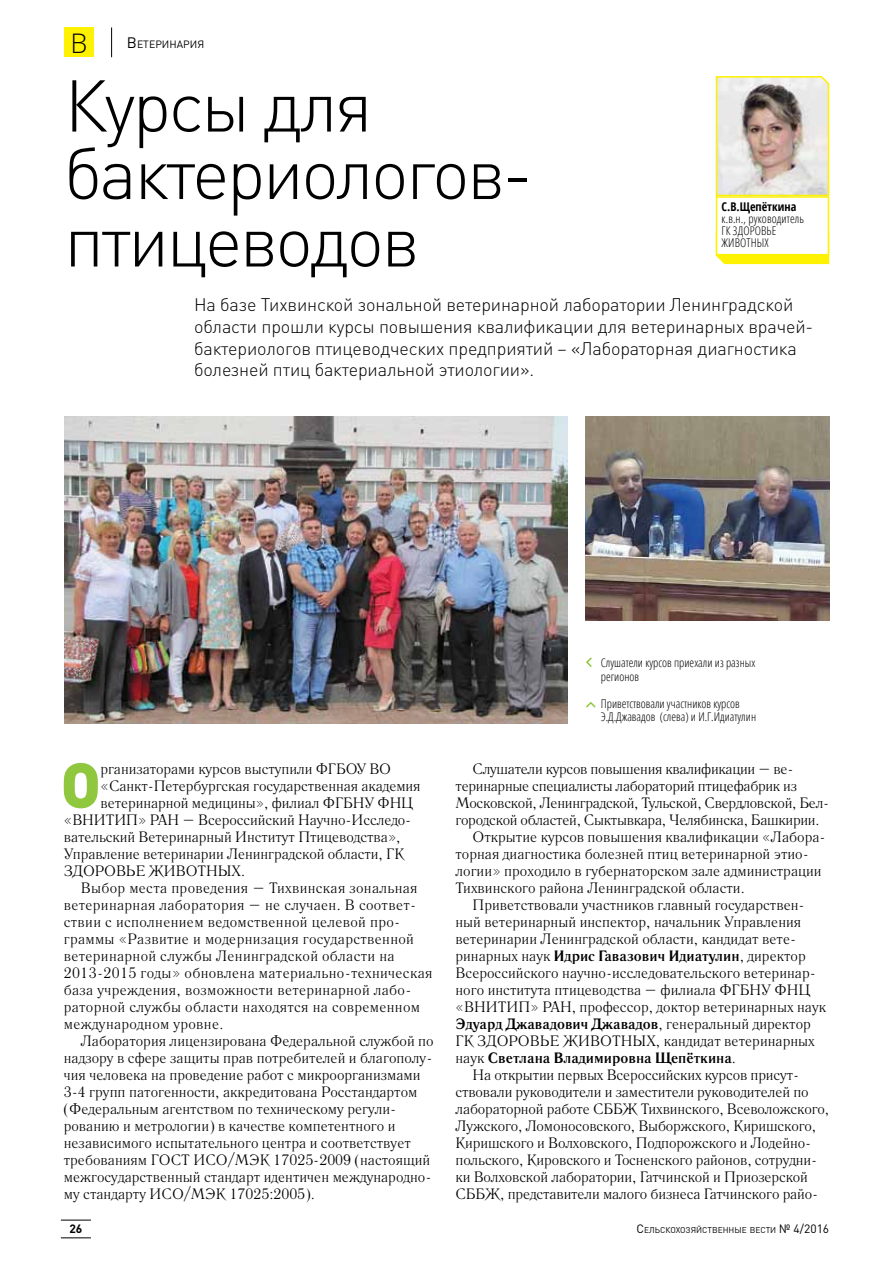
<style>
.page{position:relative;width:893px;height:1263px;background:#fff}
.page>*{position:absolute;margin:0;border:0;box-sizing:border-box;transform-origin:0 0}
.t1{font:300 72px/67.5px "DIN Pro";letter-spacing:-.04em;color:#000}
.t2{font:900 62.7px "DIN Pro";color:#8fc73e}
.t3{font:300 27px "Open Sans";color:#000}
.t4{font:300 18px/21.6px "DIN Pro";letter-spacing:-.01em;color:#000}
.t5{font:15px "Literaturnaya C";color:#000}
.t6{font:15px "Literaturnaya C";letter-spacing:.02em;color:#000}
.t7{font:15px "Literaturnaya C";letter-spacing:-.02em;color:#000}
.t8{font:700 15px "Literaturnaya C";color:#000}
.t9{font:300 condensed 12px/13.5px "Open Sans";color:#000}
.t10{font:700 condensed 12px "Open Sans";color:#000}
.t11{font:700 12px "DIN Pro";color:#000}
.t12{font:10.5px "DIN Pro";color:#000}
.t13{font:8.4px "DIN Pro";color:#000}
.s1{font-size:15px}
.s2{font-weight:400}
.s3{font-size:12px}
</style>
<div class="page">
<div style="left:64px;top:27px;width:30px;height:30px;background:#fff200"></div>
<hr style="left:111px;top:27px;width:1px;height:30px;background:#000">
<hr style="left:61px;top:1220px;width:30px;height:1px;background:#000">
<hr style="left:61px;top:1237px;width:30px;height:1px;background:#000">
<img style="left:64px;top:417px;width:504px;height:307px">
<svg style="left:586px;top:657px;width:6px;height:10px"></svg>
<svg style="left:586px;top:701px;width:10px;height:7px"></svg>
<svg style="left:716px;top:255px;width:113px;height:9px"></svg>
<div style="left:716px;top:196px;width:113px;height:59px;border:2px solid #fff200"></div>
<svg style="left:715px;top:76px;width:115px;height:121px;background:#cfc6b6"></svg>
<img style="left:585px;top:416px;width:244px;height:204px">
<h3 class="t3" style="left:71px;top:24px;width:18px">В</h3>
<p class="t12" style="left:112px;top:37px;width:94px"><span class="s1">В</span> етеринария</p>
<h1 class="t1" style="left:64px;top:69px;width:471px">Курсы для бактериологов&shy;птицеводов</h1>
<p class="t10" style="left:722px;top:200px;width:76px">С.В.Щепёткина</p>
<p class="t9" style="left:722px;top:213px;width:84px;line-height:12px">к.в.н., руководитель<br>ГК ЗДОРОВЬЕ<br>ЖИВОТНЫХ</p>
<p class="t4" style="left:194px;top:293px;width:620px">На базе Тихвинской зональной ветеринарной лаборатории Ленинградской области прошли курсы повышения квалификации для ветеринарных врачей&shy;бактериологов птицеводческих предприятий – «Лабораторная диагностика болезней птиц бактериальной этиологии».</p>
<h2 class="t2" style="left:61px;top:743px;width:42px">О</h2>
<p class="t5" style="left:100px;top:760px;width:292px">рганизаторами курсов выступили ФГБОУ ВО</p>
<p class="t5" style="left:100px;top:777px;width:322px">«Санкт-Петербургская государственная академия</p>
<p class="t5" style="left:100px;top:794px;width:314px">ветеринарной медицины», филиал ФГБНУ ФНЦ</p>
<p class="t5" style="left:64px;top:811px;width:349px">«ВНИТИП» РАН – Всероссийский Научно-Исследо-</p>
<p class="t5" style="left:64px;top:828px;width:338px">вательский Ветеринарный Институт Птицеводства»,</p>
<p class="t5" style="left:64px;top:845px;width:342px">Управление ветеринарии Ленинградской области, ГК</p>
<p class="t5" style="left:64px;top:862px;width:183px">ЗДОРОВЬЕ ЖИВОТНЫХ.</p>
<p class="t6" style="left:81px;top:879px;width:338px">Выбор места проведения – Тихвинская зональная</p>
<p class="t6" style="left:64px;top:896px;width:354px">ветеринарная лаборатория – не случаен. В соответ-</p>
<p class="t6" style="left:64px;top:913px;width:338px">ствии с исполнением ведомственной целевой про-</p>
<p class="t6" style="left:64px;top:930px;width:352px">граммы «Развитие и модернизация государственной</p>
<p class="t6" style="left:64px;top:947px;width:332px">ветеринарной службы Ленинградской области на</p>
<p class="t6" style="left:64px;top:964px;width:370px">2013-2015 годы» обновлена материально-техническая</p>
<p class="t6" style="left:64px;top:981px;width:349px">база учреждения, возможности ветеринарной лабо-</p>
<p class="t6" style="left:64px;top:998px;width:358px">раторной службы области находятся на современном</p>
<p class="t6" style="left:64px;top:1015px;width:161px">международном уровне.</p>
<p class="t5" style="left:81px;top:1032px;width:354px">Лаборатория лицензирована Федеральной службой по</p>
<p class="t5" style="left:64px;top:1049px;width:370px">надзору в сфере защиты прав потребителей и благополу-</p>
<p class="t5" style="left:64px;top:1066px;width:358px">чия человека на проведение работ с микроорганизмами</p>
<p class="t5" style="left:64px;top:1083px;width:355px">3-4 групп патогенности, аккредитована Росстандартом</p>
<p class="t5" style="left:64px;top:1100px;width:334px">(Федеральным агентством по техническому регули-</p>
<p class="t5" style="left:64px;top:1117px;width:333px">рованию и метрологии) в качестве компетентного и</p>
<p class="t5" style="left:64px;top:1134px;width:349px">независимого испытательного центра и соответствует</p>
<p class="t5" style="left:64px;top:1151px;width:368px">требованиям ГОСТ ИСО/МЭК 17025-2009 (настоящий</p>
<p class="t5" style="left:64px;top:1168px;width:369px">межгосударственный стандарт идентичен международно-</p>
<p class="t5" style="left:64px;top:1185px;width:252px">му стандарту ИСО/МЭК 17025:2005).</p>
<p class="t9" style="left:601px;top:656px;width:156px">Слушатели курсов приехали из разных регионов</p>
<p class="t9" style="left:601px;top:696px;width:157px">Приветствовали участников курсов<br>Э.Д.Джавадов (слева) и И.Г.Идиатулин</p>
<p class="t7" style="left:472px;top:760px;width:322px">Слушатели курсов повышения квалификации – ве-</p>
<p class="t7" style="left:455px;top:777px;width:343px">теринарные специалисты лабораторий птицефабрик из</p>
<p class="t7" style="left:455px;top:794px;width:375px">Московской, Ленинградской, Тульской, Свердловской, Бел-</p>
<p class="t7" style="left:455px;top:811px;width:365px">городской областей, Сыктывкара, Челябинска, Башкирии.</p>
<p class="t5" style="left:472px;top:828px;width:355px">Открытие курсов повышения квалификации «Лабора-</p>
<p class="t5" style="left:455px;top:845px;width:355px">торная диагностика болезней птиц ветеринарной этио-</p>
<p class="t5" style="left:455px;top:862px;width:368px">логии» проходило в губернаторском зале администрации</p>
<p class="t5" style="left:455px;top:879px;width:291px">Тихвинского района Ленинградской области.</p>
<p class="t5" style="left:472px;top:896px;width:334px">Приветствовали участников главный государствен-</p>
<p class="t5" style="left:455px;top:913px;width:347px">ный ветеринарный инспектор, начальник Управления</p>
<p class="t5" style="left:455px;top:930px;width:342px">ветеринарии Ленинградской области, кандидат вете-</p>
<p class="t8" style="left:455px;top:947px;width:352px"><span class="s2">ринарных наук</span> Идрис Гавазович Идиатулин<span class="s2">, директор</span></p>
<p class="t5" style="left:455px;top:964px;width:362px">Всероссийского научно-исследовательского ветеринар-</p>
<p class="t5" style="left:455px;top:981px;width:356px">ного института птицеводства – филиала ФГБНУ ФНЦ</p>
<p class="t5" style="left:455px;top:998px;width:372px">«ВНИТИП» РАН, профессор, доктор ветеринарных наук</p>
<p class="t8" style="left:455px;top:1015px;width:357px">Эдуард Джавадович Джавадов<span class="s2">, генеральный директор</span></p>
<p class="t5" style="left:455px;top:1032px;width:361px">ГК ЗДОРОВЬЕ ЖИВОТНЫХ, кандидат ветеринарных</p>
<p class="t8" style="left:455px;top:1049px;width:282px"><span class="s2">наук</span> Светлана Владимировна Щепёткина<span class="s2">.</span></p>
<p class="t5" style="left:472px;top:1066px;width:328px">На открытии первых Всероссийских курсов присут-</p>
<p class="t5" style="left:455px;top:1083px;width:355px">ствовали руководители и заместители руководителей по</p>
<p class="t5" style="left:455px;top:1100px;width:375px">лабораторной работе СББЖ Тихвинского, Всеволожского,</p>
<p class="t5" style="left:455px;top:1118px;width:362px">Лужского, Ломоносовского, Выборжского, Киришского,</p>
<p class="t5" style="left:455px;top:1135px;width:357px">Киришского и Волховского, Подпорожского и Лодейно-</p>
<p class="t5" style="left:455px;top:1152px;width:363px">польского, Кировского и Тосненского районов, сотрудни-</p>
<p class="t5" style="left:455px;top:1169px;width:354px">ки Волховской лаборатории, Гатчинской и Приозерской</p>
<p class="t5" style="left:455px;top:1186px;width:364px">СББЖ, представители малого бизнеса Гатчинского райо-</p>
<p class="t11" style="left:69px;top:1221px;width:15px">26</p>
<p class="t13" style="left:636px;top:1224px;width:194px"><span class="s3">С</span>ельскохозяйственные вести <span class="s3">№ 4/2016</span></p>
</div>
